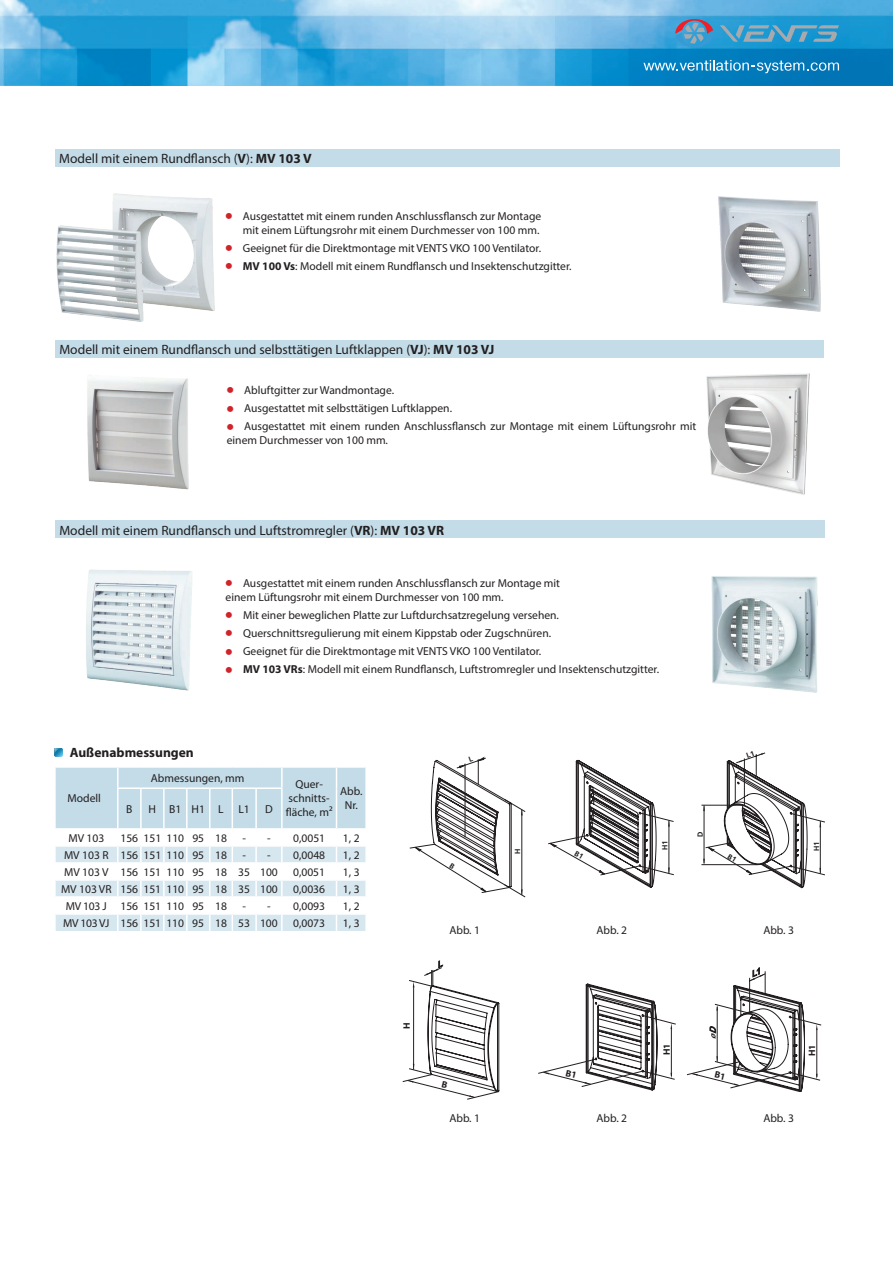
<style>
.page{position:relative;width:893px;height:1263px;background:#fff}
.page>*{position:absolute;margin:0;border:0;box-sizing:border-box;transform-origin:0 0}
.t1{font:13.5px "Myriad Pro";color:#231f20}
.t2{font:700 13.5px "Myriad Pro";color:#231f20}
.t3{font:11.55px/13.8px "Myriad Pro";color:#231f20;text-align:center}
.t4{font:700 9.3px "Myriad Pro";color:#231f20}
.t5{font:700 7.35px "Free Set C";color:#231f20}
.s1{font-weight:700}
.s2{font-family:"Free Set C";font-weight:700;font-size:17.4px;color:#d1232a}
</style>
<div class="page">
<img style="left:0;top:0;width:893px;height:85px">
<svg style="left:643px;top:60px;width:196px;height:13px;background:#3a98ca"></svg>
<svg style="left:720px;top:25px;width:119px;height:17px;background:#559fc2"></svg>
<svg style="left:675px;top:19px;width:38px;height:28px"></svg>
<svg style="left:54px;top:748px;width:9px;height:8px"></svg>
<svg style="left:55px;top:767px;width:311px;height:164px"></svg>
<hr style="left:54px;top:896px;width:64px;height:2px;background:#fff">
<hr style="left:256px;top:896px;width:26px;height:2px;background:#fff">
<hr style="left:256px;top:913px;width:26px;height:2px;background:#fff">
<svg style="left:431px;top:760px;width:375px;height:128px"></svg>
<div style="left:55px;top:341px;width:769px;height:17px;background:#c3dce8"></div>
<img style="left:706px;top:373px;width:104px;height:122px">
<img style="left:87px;top:375px;width:102px;height:115px">
<div style="left:55px;top:149px;width:785px;height:17px;background:#c3dce8"></div>
<img style="left:56px;top:193px;width:159px;height:129px">
<img style="left:703px;top:196px;width:121px;height:145px">
<img style="left:711px;top:576px;width:107px;height:117px">
<div style="left:55px;top:521px;width:770px;height:17px;background:#c3dce8"></div>
<img style="left:86px;top:569px;width:106px;height:122px">
<svg style="left:703px;top:805px;width:122px;height:70px"></svg>
<svg style="left:548px;top:813px;width:126px;height:62px"></svg>
<svg style="left:736px;top:752px;width:29px;height:24px"></svg>
<svg style="left:457px;top:756px;width:29px;height:28px"></svg>
<svg style="left:410px;top:799px;width:115px;height:98px"></svg>
<svg style="left:403px;top:961px;width:418px;height:138px"></svg>
<p class="t1" style="left:59px;top:150px;width:254px">Modell mit einem Rundflansch (<span class="s1">V</span>): <span class="s1">MV 103 V</span></p>
<p class="t3" style="left:225px;top:209px;width:317px;text-align:right"><span class="s2">•</span> Ausgestattet mit einem runden Anschlussflansch zur Montage mit einem Lüftungsrohr mit einem Durchmesser von 100 mm.</p>
<p class="t3" style="left:225px;top:241px;width:317px"><span class="s2">•</span> Geeignet für die Direktmontage mit VENTS VKO 100 Ventilator.</p>
<p class="t3" style="left:225px;top:259px;width:348px"><span class="s2">•</span> <span class="s1">MV 100 Vs</span>: Modell mit einem Rundflansch und Insektenschutzgitter.</p>
<p class="t1" style="left:59px;top:341px;width:436px">Modell mit einem Rundflansch und selbsttätigen Luftklappen (<span class="s1">VJ</span>): <span class="s1">MV 103 VJ</span></p>
<p class="t3" style="left:227px;top:383px;width:169px"><span class="s2">•</span> Abluftgitter zur Wandmontage.</p>
<p class="t3" style="left:227px;top:401px;width:227px"><span class="s2">•</span> Ausgestattet mit selbsttätigen Luftklappen.</p>
<p class="t3" style="left:227px;top:419px;width:471px;text-align:left"><span class="s2">•</span> Ausgestattet mit einem runden Anschlussflansch zur Montage mit einem Lüftungsrohr mit einem Durchmesser von 100 mm.</p>
<p class="t1" style="left:59px;top:522px;width:386px">Modell mit einem Rundflansch und Luftstromregler (<span class="s1">VR</span>): <span class="s1">MV 103 VR</span></p>
<p class="t3" style="left:226px;top:576px;width:336px;text-align:left"><span class="s2">•</span> Ausgestattet mit einem runden Anschlussflansch zur Montage mit einem Lüftungsrohr mit einem Durchmesser von 100 mm.</p>
<p class="t3" style="left:226px;top:608px;width:335px"><span class="s2">•</span> Mit einer beweglichen Platte zur Luftdurchsatzregelung versehen.</p>
<p class="t3" style="left:226px;top:626px;width:327px"><span class="s2">•</span> Querschnittsregulierung mit einem Kippstab oder Zugschnüren.</p>
<p class="t3" style="left:226px;top:644px;width:317px"><span class="s2">•</span> Geeignet für die Direktmontage mit VENTS VKO 100 Ventilator.</p>
<p class="t3" style="left:226px;top:662px;width:435px"><span class="s2">•</span> <span class="s1">MV 103 VRs</span>: Modell mit einem Rundflansch, Luftstromregler und Insektenschutzgitter.</p>
<p class="t2" style="left:70px;top:743px;width:126px">Außenabmessungen</p>
<p class="t3" style="left:67px;top:791px;width:35px">Modell</p>
<p class="t3" style="left:151px;top:771px;width:95px">Abmessungen, mm</p>
<p class="t3" style="left:126px;top:802px;width:8px">B</p>
<p class="t3" style="left:149px;top:802px;width:77px">H B1H1 L</p>
<p class="t3" style="left:239px;top:802px;width:13px">L1</p>
<p class="t3" style="left:265px;top:802px;width:9px">D</p>
<p class="t3" style="left:286px;top:777px;width:48px">Quer&shy;schnitts&shy;fläche, m2</p>
<p class="t3" style="left:340px;top:784px;width:24px">Abb.<br>Nr.</p>
<p class="t3" style="left:68px;top:831px;width:37px">MV 103</p>
<p class="t3" style="left:120px;top:831px;width:108px">156 151 110 95 18</p>
<p class="t3" style="left:242px;top:831px;width:30px">- -</p>
<p class="t3" style="left:293px;top:831px;width:34px">0,0051</p>
<p class="t3" style="left:343px;top:831px;width:18px">1, 2</p>
<p class="t3" style="left:64px;top:848px;width:164px">MV 103 R 156 151 110 95 18</p>
<p class="t3" style="left:242px;top:848px;width:30px">- -</p>
<p class="t3" style="left:293px;top:848px;width:34px">0,0048</p>
<p class="t3" style="left:343px;top:848px;width:18px">1, 2</p>
<p class="t3" style="left:64px;top:865px;width:215px">MV 103 V 156 151 110 95 18 35 100</p>
<p class="t3" style="left:293px;top:865px;width:34px">0,0051</p>
<p class="t3" style="left:343px;top:865px;width:18px">1, 3</p>
<p class="t3" style="left:61px;top:882px;width:218px">MV 103 VR 156 151 110 95 18 35 100</p>
<p class="t3" style="left:293px;top:882px;width:34px">0,0036</p>
<p class="t3" style="left:343px;top:882px;width:18px">1, 3</p>
<p class="t3" style="left:66px;top:899px;width:162px">MV 103 J 156 151 110 95 18</p>
<p class="t3" style="left:242px;top:899px;width:30px">- -</p>
<p class="t3" style="left:293px;top:899px;width:34px">0,0093</p>
<p class="t3" style="left:343px;top:899px;width:18px">1, 2</p>
<p class="t3" style="left:63px;top:916px;width:216px">MV 103 VJ 156 151 110 95 18 53 100</p>
<p class="t3" style="left:293px;top:916px;width:34px">0,0073</p>
<p class="t3" style="left:343px;top:916px;width:18px">1, 3</p>
<p class="t4" style="left:400px;top:1029px;width:8px;rotate:-90deg">H</p>
<p class="t3" style="left:449px;top:922px;width:32px">Abb. 1</p>
<p class="t5" style="left:513px;top:854px;width:7px;rotate:-90deg">H</p>
<p class="t3" style="left:449px;top:1111px;width:32px">Abb. 1</p>
<p class="t3" style="left:596px;top:922px;width:32px">Abb. 2</p>
<p class="t5" style="left:696px;top:837px;width:7px;rotate:-90deg">D</p>
<p class="t5" style="left:661px;top:850px;width:11px;rotate:-90deg">H1</p>
<p class="t5" style="left:812px;top:851px;width:11px;rotate:-90deg">H1</p>
<p class="t3" style="left:763px;top:922px;width:32px">Abb. 3</p>
<p class="t3" style="left:596px;top:1111px;width:32px">Abb. 2</p>
<p class="t4" style="left:660px;top:1055px;width:13px;rotate:-90deg">H1</p>
<p class="t4" style="left:806px;top:1056px;width:13px;rotate:-90deg">H1</p>
<p class="t3" style="left:763px;top:1111px;width:32px">Abb. 3</p>
</div>
